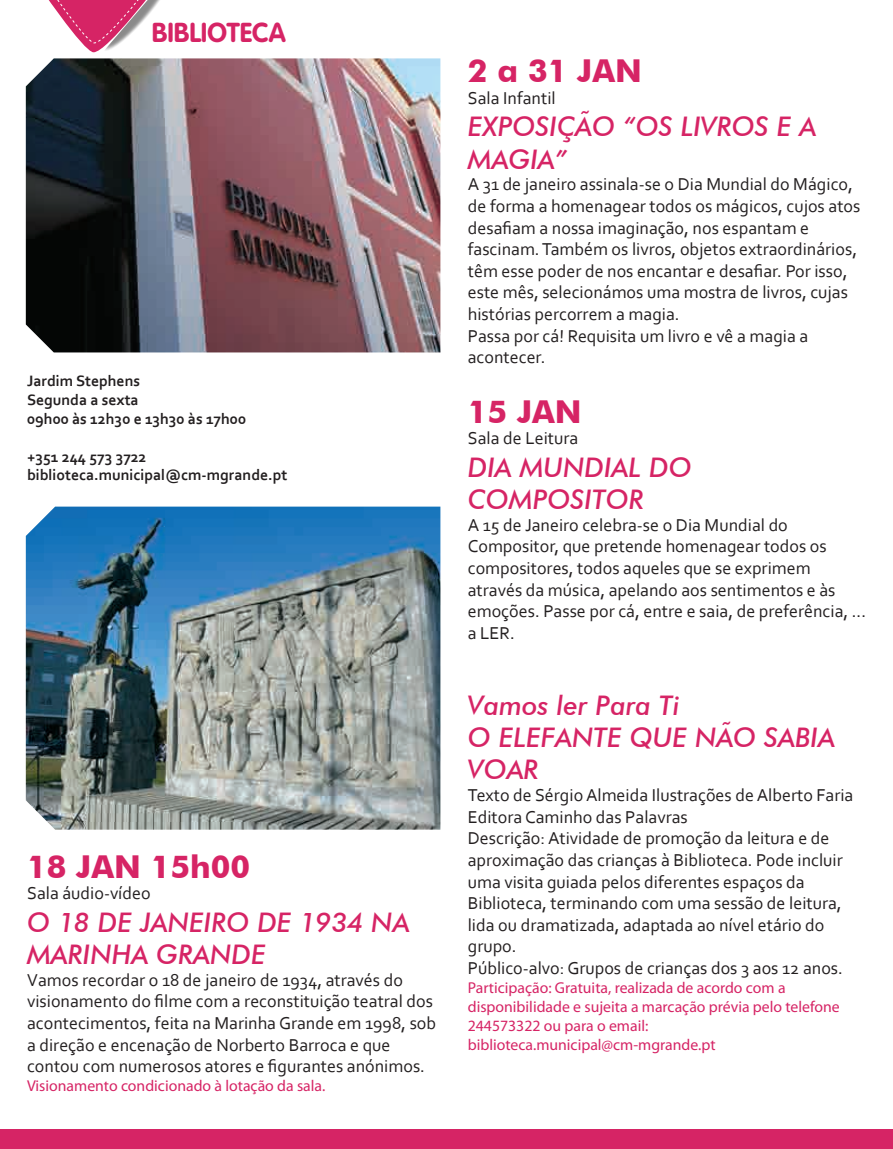
<style>
.page{position:relative;width:893px;height:1149px;background:#fff}
.page>*{position:absolute;margin:0;border:0;box-sizing:border-box;transform-origin:0 0}
.t1{font:700 31.5px "Futura BT";color:#d62465}
.t2{font:italic 500 27px/32.4px "Futura BT";color:#d62465}
.t3{font:700 27px "VAG Rounded";color:#d62465}
.t4{font:18px/21.6px "Corbel";color:#231f20}
.t5{font:15.75px/18.9px "Myriad Pro";color:#d62465}
.t6{font:700 15.75px/18.9px "Corbel";color:#231f20}
</style>
<div class="page">
<svg style="left:48px;top:0;width:112px;height:52px"></svg>
<div style="left:0;top:1129px;width:893px;height:19px;background:#d62465"></div>
<img style="left:26px;top:58px;width:414px;height:294px">
<img style="left:26px;top:506px;width:414px;height:323px">
<h2 class="t3" style="left:152px;top:17px;width:135px">BIBLIOTECA</h2>
<p class="t6" style="left:27px;top:371px;width:221px">Jardim Stephens<br>Segunda a sexta<br>09h00 às 12h30 e 13h30 às 17h00</p>
<p class="t6" style="left:27px;top:446px;width:262px">+351 244 573 3722 biblioteca.municipal@cm-mgrande.pt</p>
<h1 class="t1" style="left:27px;top:847px;width:225px">18 JAN 15h00</h1>
<p class="t4" style="left:27px;top:881px;width:125px">Sala áudio-vídeo</p>
<h2 class="t2" style="left:27px;top:905px;width:384px">O 18 DE JANEIRO DE 1934 NA<br>MARINHA GRANDE</h2>
<p class="t4" style="left:27px;top:968px;width:411px">Vamos recordar o 18 de janeiro de 1934, através do visionamento do filme com a reconstituição teatral dos acontecimentos, feita na Marinha Grande em 1998, sob a direção e encenação de Norberto Barroca e que contou com numerosos atores e figurantes anónimos.</p>
<p class="t5" style="left:27px;top:1075px;width:300px">Visionamento condicionado à lotação da sala.</p>
<h1 class="t1" style="left:468px;top:52px;width:176px">2 a 31 JAN</h1>
<p class="t4" style="left:468px;top:87px;width:89px">Sala Infantil</p>
<h2 class="t2" style="left:468px;top:110px;width:350px">EXPOSIÇÃO “OS LIVROS E A<br>MAGIA”</h2>
<p class="t4" style="left:468px;top:173px;width:394px">A 31 de janeiro assinala-se o Dia Mundial do Mágico, de forma a homenagear todos os mágicos, cujos atos desafiam a nossa imaginação, nos espantam e fascinam. Também os livros, objetos extraordinários, têm esse poder de nos encantar e desafiar. Por isso, este mês, selecionámos uma mostra de livros, cujas histórias percorrem a magia.<br>Passa por cá! Requisita um livro e vê a magia a acontecer.</p>
<h1 class="t1" style="left:468px;top:392px;width:115px">15 JAN</h1>
<p class="t4" style="left:468px;top:427px;width:112px">Sala de Leitura</p>
<h2 class="t2" style="left:468px;top:450px;width:225px">DIA MUNDIAL DO<br>COMPOSITOR</h2>
<p class="t4" style="left:468px;top:513px;width:400px">A 15 de Janeiro celebra-se o Dia Mundial do Compositor, que pretende homenagear todos os compositores, todos aqueles que se exprimem através da música, apelando aos sentimentos e às emoções. Passe por cá, entre e saia, de preferência, ... a LER.</p>
<h2 class="t2" style="left:468px;top:688px;width:369px">Vamos ler Para Ti<br>O ELEFANTE QUE NÃO SABIA<br>VOAR</h2>
<p class="t4" style="left:468px;top:783px;width:387px">Texto de Sérgio Almeida Ilustrações de Alberto Faria Editora Caminho das Palavras<br>Descrição: Atividade de promoção da leitura e de aproximação das crianças à Biblioteca. Pode incluir uma visita guiada pelos diferentes espaços da Biblioteca, terminando com uma sessão de leitura, lida ou dramatizada, adaptada ao nível etário do grupo.<br>Público-alvo: Grupos de crianças dos 3 aos 12 anos.</p>
<p class="t5" style="left:468px;top:977px;width:373px">Participação: Gratuita, realizada de acordo com a disponibilidade e sujeita a marcação prévia pelo telefone 244573322 ou para o email: biblioteca.municipal@cm-mgrande.pt</p>
</div>
